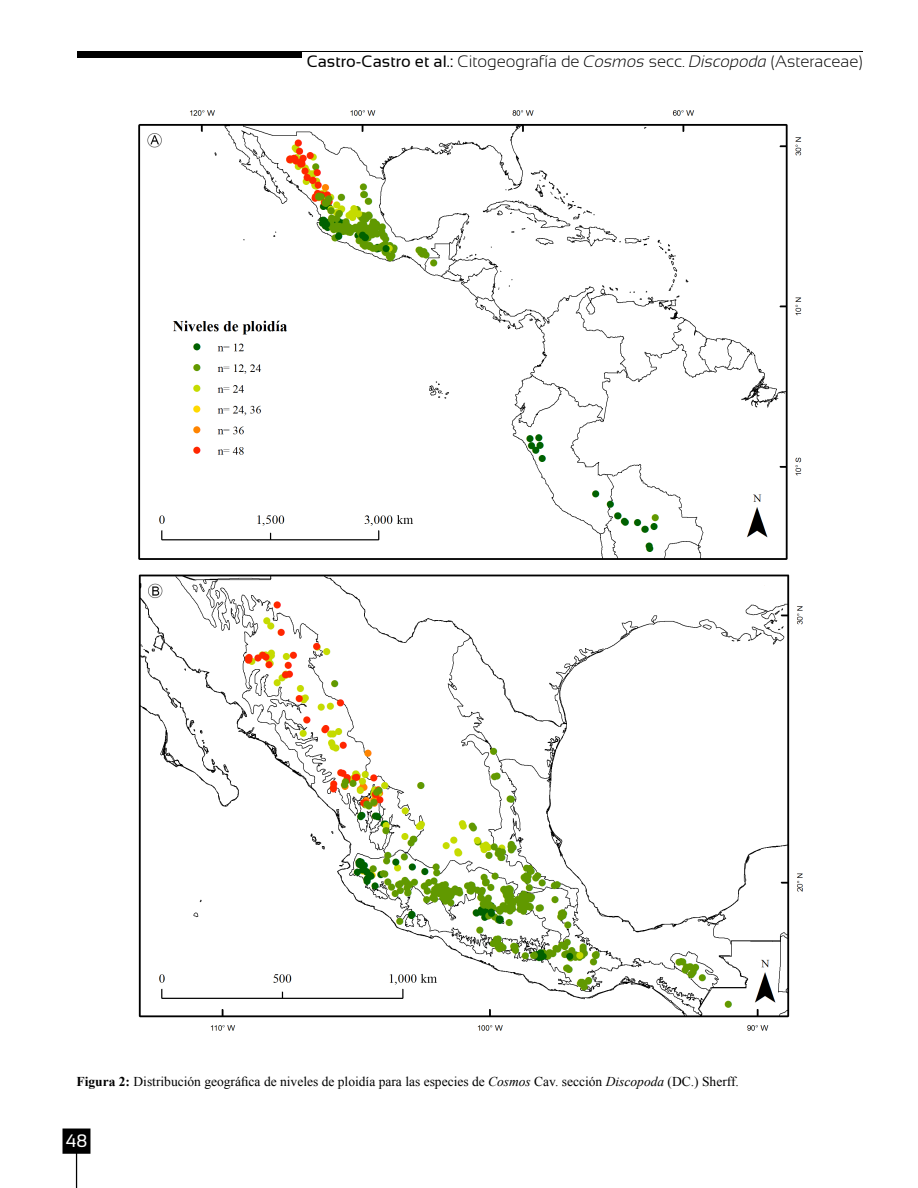
<style>
.page{position:relative;width:918px;height:1188px;background:#fff}
.page>*{position:absolute;margin:0;border:0;box-sizing:border-box;transform-origin:0 0}
.t1{font:18px "Sansation";color:#fff}
.t2{font:300 16.5px "Sansation";color:#000}
.t3{font:13.5px "Times New Roman";color:#000}
.s1{font-weight:400}
.s2{font-style:italic}
.s3{font-weight:700}
</style>
<div class="page">
<div style="left:77px;top:51px;width:224px;height:7px;background:#000"></div>
<hr style="left:77px;top:51px;width:786px;height:1px;background:#000">
<svg style="left:63px;top:1129px;width:27px;height:59px"></svg>
<img style="left:138px;top:110px;width:665px;height:921px">
<p class="t2" style="left:307px;top:52px;width:558px"><span class="s1">Castro-Castro et al.:</span> Citogeografía de <span class="s2">Cosmos</span> secc. <span class="s2">Discopoda</span> (Asteraceae)</p>
<p class="t3" style="left:77px;top:1072px;width:664px"><span class="s3">Figura 2:</span> Distribución geográfica de niveles de ploidía para las especies de <span class="s2">Cosmos</span> Cav. sección <span class="s2">Discopoda</span> (DC.) Sherff.</p>
<h1 class="t1" style="left:66px;top:1130px;width:23px">48</h1>
</div>
